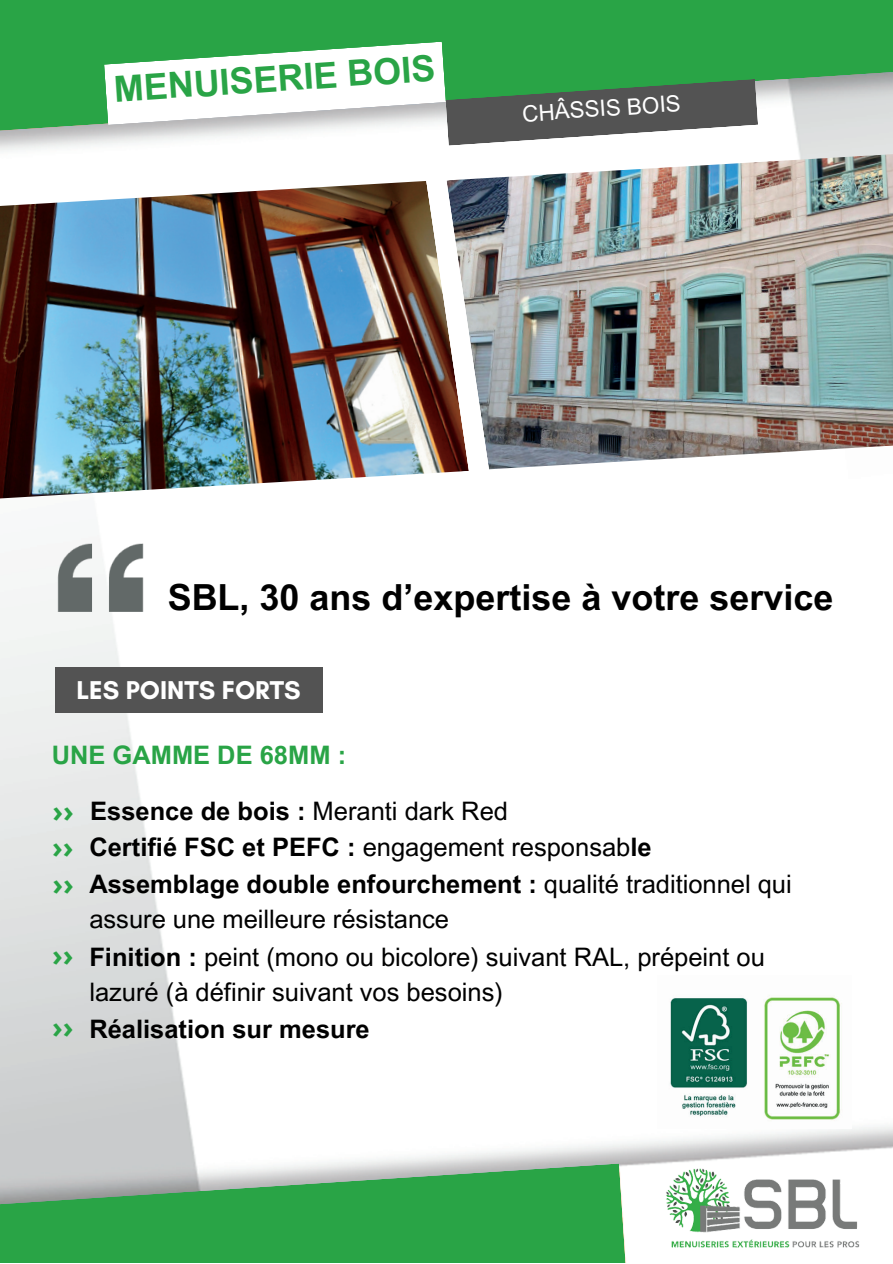
<style>
.page{position:relative;width:893px;height:1264px;background:#fff}
.page>*{position:absolute;margin:0;border:0;box-sizing:border-box;transform-origin:0 0}
.t1{font:700 36px "Arial MT Pro";color:#000}
.t2{font:700 36px "Arial MT Pro";color:#29a446}
.t3{font:700 29.25px "Noto Sans";color:#29a446}
.t4{font:700 26.25px "Glacial Indifference";color:#fff}
.t5{font:25.5px/34.8px "Arial MT Pro";color:#000}
.t6{font:700 25.5px "Arial MT Pro";color:#000}
.t7{font:700 25.5px "Arial MT Pro";color:#29a446}
.t8{font:22.5px "Arial MT Pro";color:#fff}
.s1{font-weight:400}
.s2{font-weight:700}
</style>
<div class="page">
<img style="left:0;top:133px;width:892px;height:1030px">
<svg style="left:0;top:0;width:892px;height:133px;background:#3faa58"></svg>
<svg style="left:0;top:1163px;width:609px;height:99px;background:#4aab61"></svg>
<img style="left:20px;top:499px;width:162px;height:160px">
<img style="left:0;top:181px;width:469px;height:318px">
<img style="left:446px;top:152px;width:446px;height:317px">
<svg style="left:104px;top:42px;width:654px;height:104px"></svg>
<img style="left:609px;top:1158px;width:283px;height:104px">
<img style="left:658px;top:975px;width:193px;height:153px">
<div style="left:55px;top:667px;width:267px;height:45px;background:#535353"></div>
<p class="t2" style="left:113px;top:76px;width:323px;rotate:-4deg">MENUISERIE BOIS</p>
<p class="t8" style="left:521px;top:105px;width:160px;rotate:-4deg">CHÂSSIS BOIS</p>
<p class="t1" style="left:168px;top:584px;width:667px">SBL, 30 ans d’expertise à votre service</p>
<p class="t4" style="left:76px;top:674px;width:226px">LES POINTS FORTS</p>
<p class="t7" style="left:52px;top:746px;width:296px">UNE GAMME DE 68MM :</p>
<p class="t3" style="left:52px;top:790px;width:23px">››</p>
<p class="t6" style="left:90px;top:802px;width:419px">Essence de bois : <span class="s1">Meranti dark Red</span></p>
<p class="t3" style="left:52px;top:827px;width:23px">››</p>
<p class="t6" style="left:89px;top:837px;width:563px">Certifié FSC et PEFC : <span class="s1">engagement responsab</span>le</p>
<p class="t3" style="left:52px;top:863px;width:23px">››</p>
<p class="t5" style="left:89px;top:870px;width:703px"><span class="s2">Assemblage double enfourchement :</span> qualité traditionnel qui assure une meilleure résistance</p>
<p class="t5" style="left:89px;top:942px;width:677px"><span class="s2">Finition :</span> peint (mono ou bicolore) suivant RAL, prépeint ou lazuré (à définir suivant vos besoins)</p>
<p class="t3" style="left:52px;top:935px;width:23px">››</p>
<p class="t3" style="left:52px;top:1006px;width:23px">››</p>
<p class="t6" style="left:89px;top:1019px;width:282px">Réalisation sur mesure</p>
</div>
